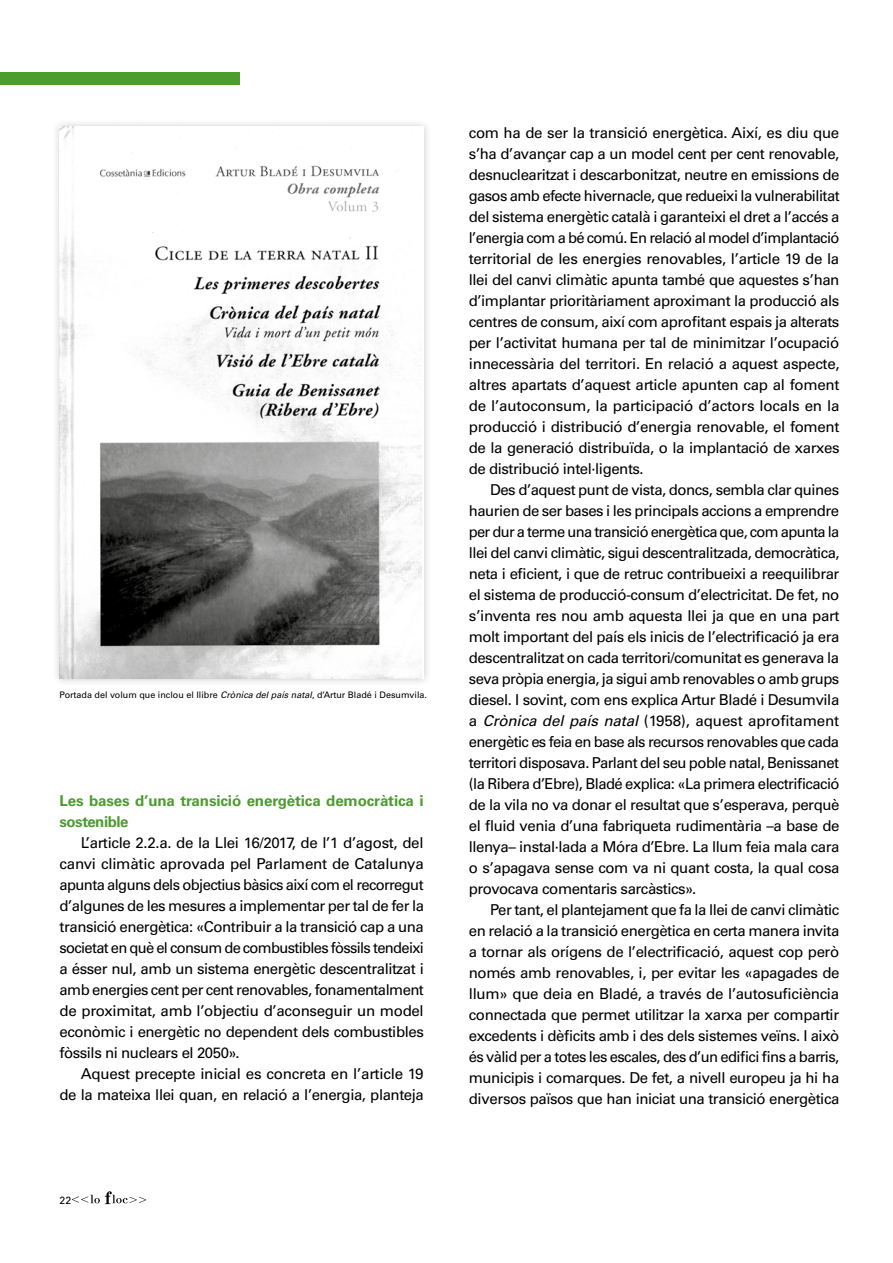
<style>
.page{position:relative;width:893px;height:1263px;background:#fff}
.page>*{position:absolute;margin:0;border:0;box-sizing:border-box;transform-origin:0 0}
.t1{font:15px/21px "Univers";letter-spacing:-.03em;color:#000;text-align:justify}
.t2{font:700 15px/21px "Univers";letter-spacing:-.01em;color:#4c9c2e}
.t3{font:10.5px "Univers";color:#000}
.t4{font:9px "Univers";color:#000}
.s1{font-style:italic}
</style>
<div class="page">
<svg style="left:72px;top:1191px;width:74px;height:13px"></svg>
<div style="left:0;top:72px;width:240px;height:13px;background:#4c9c2e"></div>
<div style="left:51px;top:118px;width:381px;height:569px;background:#000;opacity:.2"></div>
<img style="left:60px;top:126px;width:364px;height:553px">
<p class="t4" style="left:60px;top:690px;width:369px">Portada del volum que inclou el llibre <span class="s1">Crònica del país natal</span>, d’Artur Bladé i Desumvila.</p>
<p class="t2" style="left:60px;top:790px;width:366px">Les bases d’una transició energètica democràtica i sostenible</p>
<p class="t1" style="left:60px;top:832px;width:366px;text-indent:21px">L’article 2.2.a. de la Llei 16/2017, de l’1 d’agost, del canvi climàtic aprovada pel Parlament de Catalunya apunta alguns dels objectius bàsics així com el recorregut d’algunes de les mesures a implementar per tal de fer la transició energètica: «Contribuir a la transició cap a una societat en què el consum de combustibles fòssils tendeixi a ésser nul, amb un sistema energètic descentralitzat i amb energies cent per cent renovables, fonamentalment de proximitat, amb l’objectiu d’aconseguir un model econòmic i energètic no dependent dels combustibles fòssils ni nuclears el 2050».</p>
<p class="t1" style="left:60px;top:1063px;width:366px;text-align:right">Aquest precepte inicial es concreta en l’article 19<br>de la mateixa llei quan, en relació a l’energia, planteja</p>
<p class="t3" style="left:60px;top:1193px;width:13px">22</p>
<p class="t1" style="left:469px;top:122px;width:372px">com ha de ser la transició energètica. Així, es diu que s’ha d’avançar cap a un model cent per cent renovable, desnuclearitzat i descarbonitzat, neutre en emissions de gasos amb efecte hivernacle, que redueixi la vulnerabilitat del sistema energètic català i garanteixi el dret a l’accés a l’energia com a bé comú. En relació al model d’implantació territorial de les energies renovables, l’article 19 de la llei del canvi climàtic apunta també que aquestes s’han d’implantar prioritàriament aproximant la producció als centres de consum, així com aprofitant espais ja alterats per l’activitat humana per tal de minimitzar l’ocupació innecessària del territori. En relació a aquest aspecte, altres apartats d’aquest article apunten cap al foment de l’autoconsum, la participació d’actors locals en la producció i distribució d’energia renovable, el foment de la generació distribuïda, o la implantació de xarxes de distribució intel·ligents.</p>
<p class="t1" style="left:469px;top:479px;width:372px;text-indent:21px">Des d’aquest punt de vista, doncs, sembla clar quines haurien de ser bases i les principals accions a emprendre per dur a terme una transició energètica que, com apunta la llei del canvi climàtic, sigui descentralitzada, democràtica, neta i eficient, i que de retruc contribueixi a reequilibrar el sistema de producció-consum d’electricitat. De fet, no s’inventa res nou amb aquesta llei ja que en una part molt important del país els inicis de l’electrificació ja era descentralitzat on cada territori/comunitat es generava la seva pròpia energia, ja sigui amb renovables o amb grups diesel. I sovint, com ens explica Artur Bladé i Desumvila a <span class="s1">Crònica del país natal</span> (1958), aquest aprofitament energètic es feia en base als recursos renovables que cada territori disposava. Parlant del seu poble natal, Benissanet (la Ribera d’Ebre), Bladé explica: «La primera electrificació de la vila no va donar el resultat que s’esperava, perquè el fluid venia d’una fabriqueta rudimentària –a base de llenya– instal·lada a Móra d’Ebre. La llum feia mala cara o s’apagava sense com va ni quant costa, la qual cosa provocava comentaris sarcàstics».</p>
<p class="t1" style="left:469px;top:899px;width:372px;text-indent:21px">Per tant, el plantejament que fa la llei de canvi climàtic en relació a la transició energètica en certa manera invita a tornar als orígens de l’electrificació, aquest cop però només amb renovables, i, per evitar les «apagades de llum» que deia en Bladé, a través de l’autosuficiència connectada que permet utilitzar la xarxa per compartir excedents i dèficits amb i des dels sistemes veïns. I això és vàlid per a totes les escales, des d’un edifici fins a barris, municipis i comarques. De fet, a nivell europeu ja hi ha diversos països que han iniciat una transició energètica</p>
</div>
